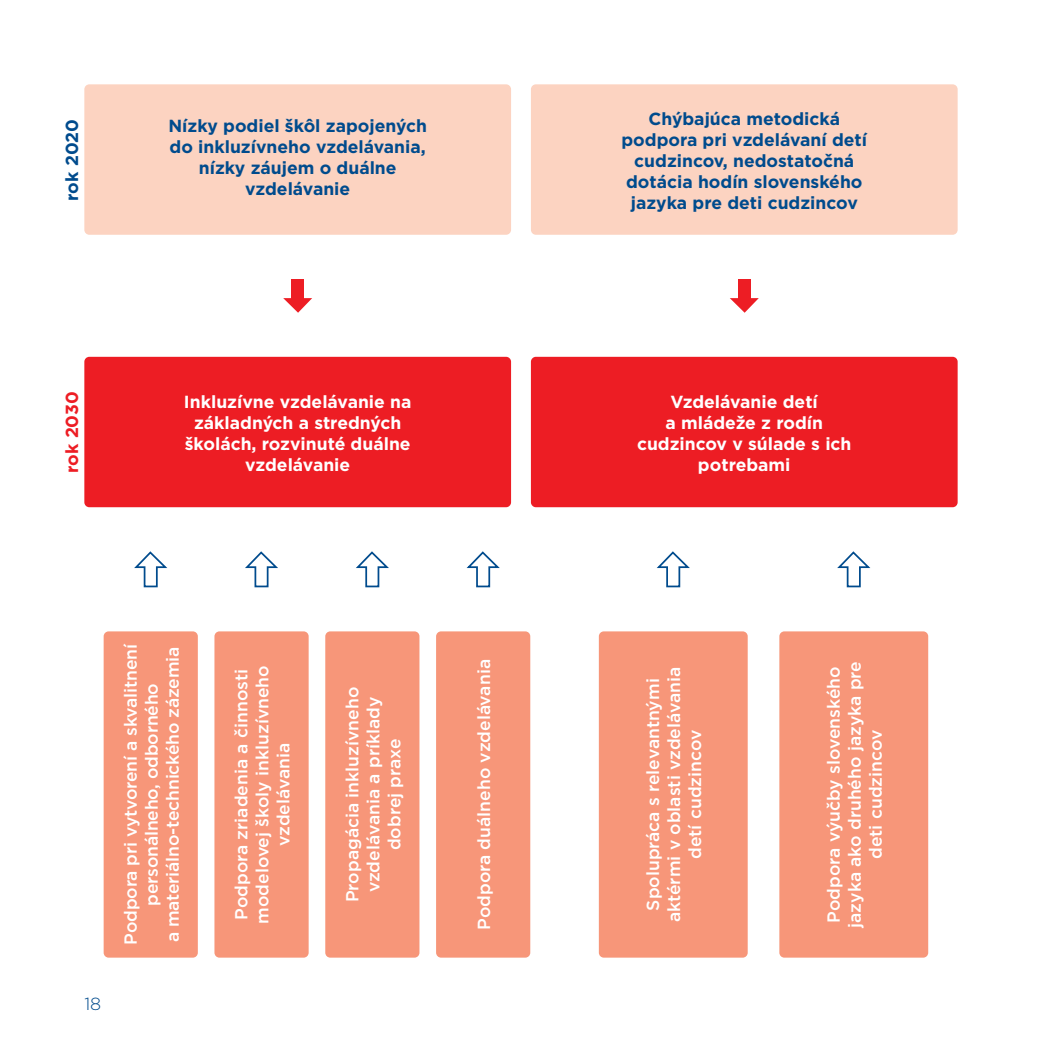
<style>
.page{position:relative;width:1042px;height:1042px;background:#fff}
.page>*{position:absolute;margin:0;border:0;box-sizing:border-box;transform-origin:0 0}
.t1{font:500 17.5px/21px "Gotham";color:#fff;text-align:center}
.t2{font:700 17.5px/21px "Gotham";color:#004b8d;text-align:center}
.t3{font:700 17.5px/21px "Gotham";color:#fff;text-align:center}
.t4{font:700 17.5px "Gotham";color:#ed1d24}
.t5{font:300 17.5px "Gotham";color:#004b8d}
</style>
<div class="page">
<div style="left:84px;top:357px;width:427px;height:150px;background:#ed1d24;border-radius:5px"></div>
<div style="left:531px;top:357px;width:426px;height:150px;background:#ed1d24;border-radius:5px"></div>
<div style="left:84px;top:84px;width:427px;height:151px;background:#fcd3c1;border-radius:5px"></div>
<div style="left:531px;top:84px;width:426px;height:151px;background:#fcd3c1;border-radius:5px"></div>
<div style="left:292px;top:279px;width:12px;height:23px;background:#ed1d24"></div>
<svg style="left:283px;top:298px;width:29px;height:15px"></svg>
<div style="left:104px;top:631px;width:94px;height:326px;background:#f79679;border-radius:5px"></div>
<svg style="left:134px;top:551px;width:34px;height:37px"></svg>
<div style="left:214px;top:631px;width:95px;height:326px;background:#f79679;border-radius:5px"></div>
<svg style="left:245px;top:551px;width:33px;height:37px"></svg>
<div style="left:325px;top:631px;width:94px;height:326px;background:#f79679;border-radius:5px"></div>
<svg style="left:356px;top:551px;width:33px;height:37px"></svg>
<div style="left:436px;top:631px;width:94px;height:326px;background:#f79679;border-radius:5px"></div>
<svg style="left:466px;top:551px;width:34px;height:37px"></svg>
<div style="left:599px;top:631px;width:149px;height:326px;background:#f79679;border-radius:5px"></div>
<div style="left:779px;top:631px;width:149px;height:326px;background:#f79679;border-radius:5px"></div>
<svg style="left:657px;top:551px;width:33px;height:37px"></svg>
<svg style="left:837px;top:551px;width:34px;height:37px"></svg>
<div style="left:738px;top:279px;width:12px;height:23px;background:#ed1d24"></div>
<svg style="left:730px;top:298px;width:29px;height:15px"></svg>
<p class="t2" style="left:61px;top:201px;width:83px;rotate:-90deg">rok 2020</p>
<p class="t2" style="left:168px;top:115px;width:260px">Nízky podiel škôl zapojených do inkluzívneho vzdelávania, nízky záujem o duálne vzdelávanie</p>
<p class="t2" style="left:621px;top:108px;width:247px">Chýbajúca metodická podpora pri vzdelávaní detí cudzincov, nedostatočná dotácia hodín slovenského jazyka pre deti cudzincov</p>
<p class="t4" style="left:60px;top:473px;width:83px;rotate:-90deg">rok 2030</p>
<p class="t3" style="left:184px;top:391px;width:229px">Inkluzívne vzdelávanie na základných a stredných školách, rozvinuté duálne vzdelávanie</p>
<p class="t3" style="left:637px;top:391px;width:216px">Vzdelávanie detí<br>a mládeže z rodín cudzincov v súlade s ich potrebami</p>
<p class="t5" style="left:84px;top:992px;width:18px">18</p>
<p class="t1" style="left:120px;top:944px;width:302px;rotate:-90deg">Podpora pri vytvorení a skvalitnení personálneho, odborného<br>a materiálno-technického zázemia</p>
<p class="t1" style="left:231px;top:924px;width:260px;rotate:-90deg">Podpora zriadenia a činnosti modelovej školy inkluzívneho vzdelávania</p>
<p class="t1" style="left:341px;top:902px;width:217px;rotate:-90deg">Propagácia inkluzívneho vzdelávania a príklady dobrej praxe</p>
<p class="t1" style="left:473px;top:930px;width:272px;rotate:-90deg">Podpora duálneho vzdelávania</p>
<p class="t1" style="left:642px;top:922px;width:257px;rotate:-90deg">Spolupráca s relevantnými aktérmi v oblasti vzdelávania detí cudzincov</p>
<p class="t1" style="left:823px;top:928px;width:268px;rotate:-90deg">Podpora výučby slovenského jazyka ako druhého jazyka pre deti cudzincov</p>
</div>
